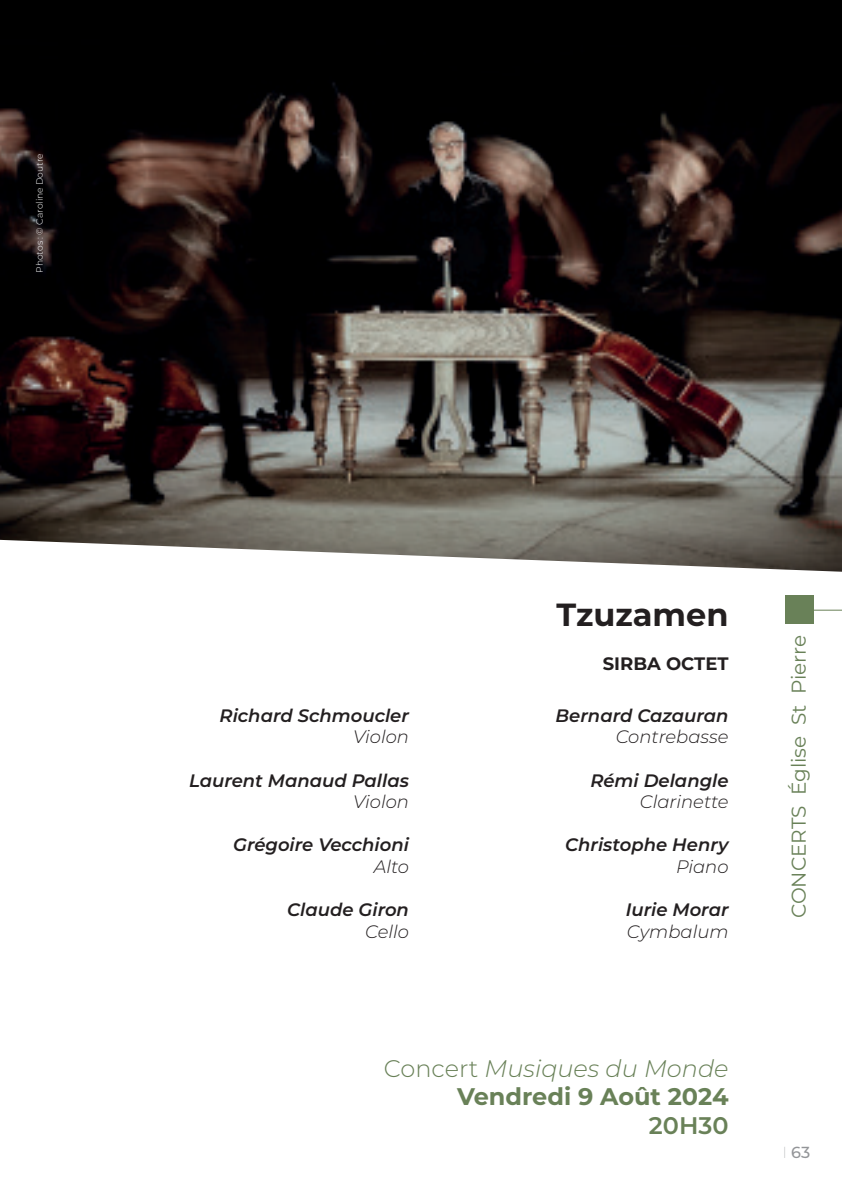
<style>
.page{position:relative;width:842px;height:1191px;background:#fff}
.page>*{position:absolute;margin:0;border:0;box-sizing:border-box;transform-origin:0 0}
.t1{font:700 32px "Montserrat";color:#231f20}
.t2{font:italic 300 24px "Montserrat";color:#698158}
.t3{font:700 24px "Montserrat";color:#698158}
.t4{font:600 24px "Montserrat";color:#698158}
.t5{font:20px "Montserrat";color:#698158}
.t6{font:italic 600 18px "Montserrat";color:#231f20}
.t7{font:italic 300 18px "Montserrat";color:#231f20}
.t8{font:700 18px "Montserrat";color:#231f20}
.t9{font:500 16px "Montserrat";color:#939598}
.t10{font:300 9.2px "Montserrat";color:#fff}
.s1{font-style:normal}
.s2{font-weight:100}
</style>
<div class="page">
<svg style="left:814px;top:609px;width:28px;height:1px"></svg>
<div style="left:785px;top:595px;width:29px;height:29px;background:#698158"></div>
<img style="left:0;top:0;width:842px;height:572px">
<p class="t10" style="left:33px;top:273px;width:121px;rotate:-90deg">Photos : © Caroline Doutre</p>
<p class="t6" style="left:220px;top:702px;width:191px">Richard Schmoucler</p>
<p class="t7" style="left:353px;top:724px;width:57px">Violon</p>
<p class="t6" style="left:189px;top:767px;width:221px">Laurent Manaud Pallas</p>
<p class="t7" style="left:353px;top:789px;width:57px">Violon</p>
<p class="t6" style="left:233px;top:832px;width:177px">Grégoire Vecchioni</p>
<p class="t7" style="left:374px;top:854px;width:37px">Alto</p>
<p class="t6" style="left:287px;top:897px;width:123px">Claude Giron</p>
<p class="t7" style="left:365px;top:919px;width:45px">Cello</p>
<p class="t1" style="left:557px;top:592px;width:173px">Tzuzamen</p>
<p class="t8" style="left:603px;top:650px;width:127px">SIRBA OCTET</p>
<p class="t6" style="left:556px;top:702px;width:174px">Bernard Cazauran</p>
<p class="t7" style="left:616px;top:724px;width:114px">Contrebasse</p>
<p class="t6" style="left:590px;top:767px;width:140px">Rémi Delangle</p>
<p class="t7" style="left:640px;top:789px;width:90px">Clarinette</p>
<p class="t6" style="left:565px;top:832px;width:165px">Christophe Henry</p>
<p class="t7" style="left:676px;top:854px;width:54px">Piano</p>
<p class="t6" style="left:626px;top:897px;width:104px">Iurie Morar</p>
<p class="t7" style="left:627px;top:919px;width:103px">Cymbalum</p>
<p class="t2" style="left:384px;top:1051px;width:346px"><span class="s1">Concert</span> Musiques du Monde</p>
<p class="t3" style="left:457px;top:1079px;width:273px">Vendredi 9 Août 2024</p>
<p class="t4" style="left:649px;top:1108px;width:81px">20H30</p>
<p class="t5" style="left:785px;top:918px;width:285px;rotate:-90deg">CONCERTS Église St Pierre</p>
<p class="t9" style="left:782px;top:1141px;width:29px"><span class="s2">I</span> 63</p>
</div>
